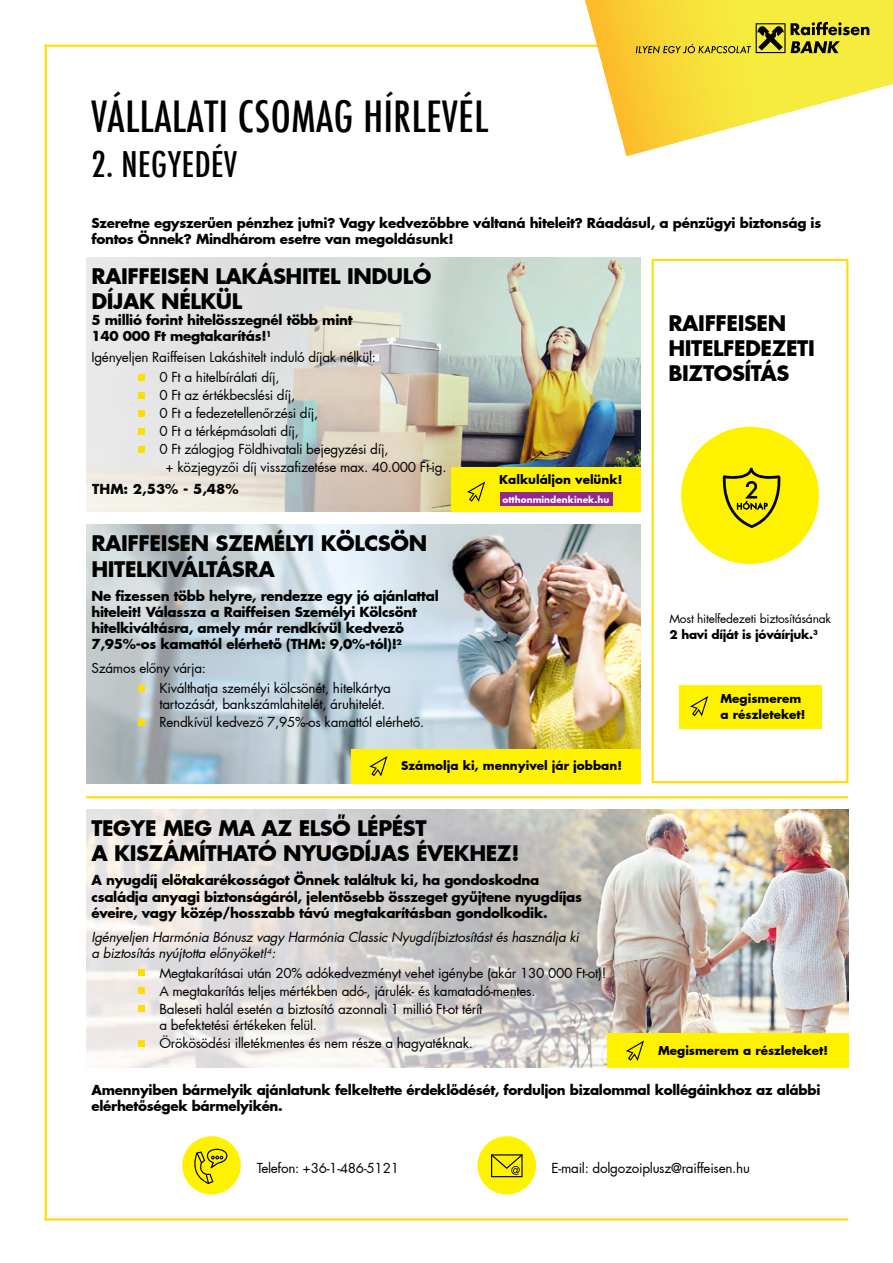
<style>
.page{position:relative;width:893px;height:1263px;background:#fff}
.page>*{position:absolute;margin:0;border:0;box-sizing:border-box;transform-origin:0 0}
.t1{font:500 condensed 42px "Futura";letter-spacing:.015em;color:#000101}
.t2{font:500 condensed 34.5px "Futura";letter-spacing:.015em;color:#000101}
.t3{font:700 21px/25.2px "Futura CE";letter-spacing:-.02em;color:#000}
.t4{font:13.5px/18px "Futura CE";letter-spacing:-.02em;color:#000}
.t5{font:700 13.5px/16.2px "Futura CE";letter-spacing:-.02em;color:#000}
.t6{font:italic 13.5px/16.2px "Futura CE";letter-spacing:-.02em;color:#000}
.t7{font:700 12px/16.2px "Futura CE";color:#000}
.t8{font:12px/16.2px "Futura CE";letter-spacing:-.02em;color:#000}
.t9{font:700 9px "Futura CE";color:#fff}
.s1{font-weight:700}
</style>
<div class="page">
<hr style="left:45px;top:45px;width:2px;height:1175px;background:#fd0">
<img style="left:86px;top:257px;width:554px;height:254px">
<img style="left:86px;top:810px;width:762px;height:258px">
<img style="left:86px;top:525px;width:554px;height:258px">
<svg style="left:138px;top:685px;width:6px;height:6px"></svg>
<svg style="left:138px;top:719px;width:6px;height:6px"></svg>
<svg style="left:138px;top:970px;width:6px;height:6px"></svg>
<svg style="left:138px;top:988px;width:6px;height:6px"></svg>
<svg style="left:138px;top:1006px;width:6px;height:6px"></svg>
<svg style="left:138px;top:1040px;width:6px;height:6px"></svg>
<div style="left:451px;top:467px;width:189px;height:44px;background:#fff200"></div>
<div style="left:607px;top:1034px;width:241px;height:34px;background:#fff200"></div>
<div style="left:477px;top:1136px;width:59px;height:58px;background:#fff200;border-radius:50%"></div>
<svg style="left:491px;top:1154px;width:32px;height:23px"></svg>
<div style="left:182px;top:1136px;width:59px;height:58px;background:#fff200;border-radius:50%"></div>
<svg style="left:194px;top:1149px;width:33px;height:35px"></svg>
<hr style="left:86px;top:796px;width:762px;height:2px;background:#fd0">
<div style="left:652px;top:259px;width:196px;height:524px;border:2px solid #fd0"></div>
<svg style="left:467px;top:481px;width:18px;height:21px"></svg>
<div style="left:351px;top:749px;width:289px;height:34px;background:#fff200"></div>
<svg style="left:369px;top:756px;width:18px;height:20px"></svg>
<div style="left:681px;top:427px;width:138px;height:137px;background:#fff200;border-radius:50%"></div>
<svg style="left:722px;top:468px;width:59px;height:60px"></svg>
<div style="left:679px;top:685px;width:142px;height:44px;background:#fff200"></div>
<svg style="left:690px;top:696px;width:18px;height:20px"></svg>
<svg style="left:626px;top:1040px;width:18px;height:21px"></svg>
<svg style="left:138px;top:374px;width:6px;height:6px"></svg>
<svg style="left:138px;top:392px;width:6px;height:6px"></svg>
<svg style="left:138px;top:410px;width:6px;height:6px"></svg>
<svg style="left:138px;top:428px;width:6px;height:6px"></svg>
<svg style="left:138px;top:446px;width:6px;height:6px"></svg>
<hr style="left:45px;top:1218px;width:803px;height:2px;background:#fd0">
<hr style="left:45px;top:45px;width:560px;height:2px;background:#fd0">
<svg style="left:585px;top:0;width:308px;height:156px"></svg>
<svg style="left:791px;top:22px;width:78px;height:13px"></svg>
<svg style="left:791px;top:41px;width:49px;height:12px"></svg>
<svg style="left:636px;top:23px;width:149px;height:31px;background:#d2bf30"></svg>
<div style="left:500px;top:492px;width:112px;height:13px;background:#92278f"></div>
<h1 class="t1" style="left:91px;top:90px;width:398px">VÁLLALATI CSOMAG HÍRLEVÉL</h1>
<h2 class="t2" style="left:91px;top:142px;width:147px">2. NEGYEDÉV</h2>
<p class="t5" style="left:91px;top:214px;width:731px">Szeretne egyszerűen pénzhez jutni? Vagy kedvezőbbre váltaná hiteleit? Ráadásul, a pénzügyi biztonság is fontos Önnek? Mindhárom esetre van megoldásunk!</p>
<h3 class="t3" style="left:91px;top:262px;width:341px">RAIFFEISEN LAKÁSHITEL INDULÓ<br>DÍJAK NÉLKÜL</h3>
<p class="t5" style="left:91px;top:311px;width:263px">5 millió forint hitelösszegnél több mint<br>140 000 Ft megtakarítás!<sup>1</sup></p>
<p class="t4" style="left:159px;top:348px;width:218px;line-height:19.5px;text-indent:-68px">Igényeljen Raiffeisen Lakáshitelt induló díjak nélkül:<br>0 Ft a hitelbírálati díj,</p>
<p class="t4" style="left:159px;top:386px;width:137px">0 Ft az értékbecslési díj,</p>
<p class="t4" style="left:159px;top:404px;width:160px">0 Ft a fedezetellenőrzési díj,</p>
<p class="t4" style="left:159px;top:422px;width:141px">0 Ft a térképmásolati díj,</p>
<p class="t4" style="left:159px;top:440px;width:231px">0 Ft zálogjog Földhivatali bejegyzési díj,</p>
<p class="t4" style="left:165px;top:458px;width:283px">+ közjegyzői díj visszafizetése max. 40.000 Ft-ig.</p>
<p class="t5" style="left:92px;top:480px;width:148px">THM: 2,53% - 5,48%</p>
<h3 class="t3" style="left:91px;top:530px;width:337px">RAIFFEISEN SZEMÉLYI KÖLCSÖN<br>HITELKIVÁLTÁSRA</h3>
<p class="t5" style="left:91px;top:587px;width:349px">Ne fizessen több helyre, rendezze egy jó ajánlattal hiteleit! Válassza a Raiffeisen Személyi Kölcsönt hitelkiváltásra, amely már rendkívül kedvező 7,95%-os kamattól elérhető (THM: 9,0%-tól)!<sup>2</sup></p>
<p class="t4" style="left:159px;top:658px;width:233px;line-height:19.5px;text-indent:-68px">Számos előny várja:<br>Kiválthatja személyi kölcsönét, hitelkártya</p>
<p class="t4" style="left:159px;top:695px;width:266px">tartozását, bankszámlahitelét, áruhitelét.<br>Rendkívül kedvező 7,95%-os kamattól elérhető.</p>
<p class="t7" style="left:499px;top:471px;width:125px">Kalkuláljon velünk!</p>
<p class="t9" style="left:502px;top:493px;width:108px">otthonmindenkinek.hu</p>
<p class="t7" style="left:401px;top:757px;width:222px">Számolja ki, mennyivel jár jobban!</p>
<h3 class="t3" style="left:91px;top:815px;width:429px">TEGYE MEG MA AZ ELSŐ LÉPÉST<br>A KISZÁMÍTHATÓ NYUGDÍJAS ÉVEKHEZ!</h3>
<p class="t5" style="left:91px;top:871px;width:492px">A nyugdíj előtakarékosságot Önnek találtuk ki, ha gondoskodna családja anyagi biztonságáról, jelentősebb összeget gyűjtene nyugdíjas éveire, vagy közép/hosszabb távú megtakarításban gondolkodik.</p>
<p class="t6" style="left:91px;top:929px;width:489px">Igényeljen Harmónia Bónusz vagy Harmónia Classic Nyugdíjbiztosítást és használja ki a biztosítás nyújtotta előnyöket!<sup>4</sup>:</p>
<p class="t4" style="left:159px;top:964px;width:448px">Megtakarításai után 20% adókedvezményt vehet igénybe (akár 130 000 Ft-ot)!<br>A megtakarítás teljes mértékben adó-, járulék- és kamatadó-mentes.<br>Baleseti halál esetén a biztosító azonnali 1 millió Ft-ot térít</p>
<p class="t4" style="left:159px;top:1016px;width:315px">a befektetési értékeken felül.<br>Örökösödési illetékmentes és nem része a hagyatéknak.</p>
<h3 class="t3" style="left:668px;top:309px;width:148px">RAIFFEISEN<br>HITELFEDEZETI<br>BIZTOSÍTÁS</h3>
<p class="t8" style="left:669px;top:610px;width:163px">Most hitelfedezeti biztosításának<br><span class="s1">2 havi díját is jóváírjuk.</span><sup>3</sup></p>
<p class="t7" style="left:720px;top:689px;width:87px">Megismerem a részleteket!</p>
<p class="t7" style="left:658px;top:1041px;width:171px">Megismerem a részleteket!</p>
<p class="t5" style="left:91px;top:1081px;width:730px">Amennyiben bármelyik ajánlatunk felkeltette érdeklődését, forduljon bizalommal kollégáinkhoz az alábbi elérhetőségek bármelyikén.</p>
<p class="t4" style="left:257px;top:1159px;width:144px">Telefon: +36-1-486-5121</p>
<p class="t4" style="left:552px;top:1159px;width:200px">E-mail: dolgozoiplusz@raiffeisen.hu</p>
</div>
